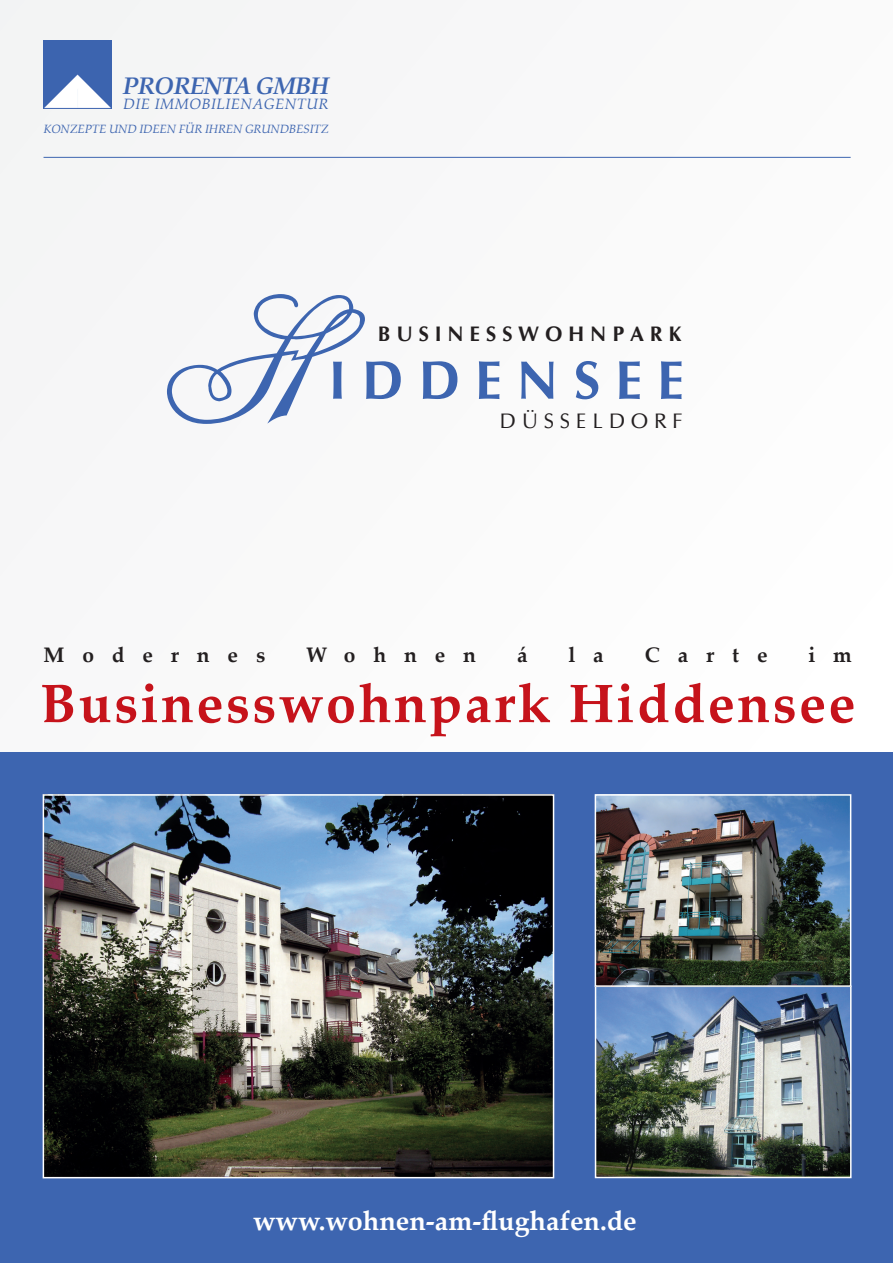
<style>
.page{position:relative;width:893px;height:1263px;background:#fff}
.page>*{position:absolute;margin:0;border:0;box-sizing:border-box;transform-origin:0 0}
.t1{font:700 54px "Palatino Linotype";letter-spacing:.045em;color:#c6131b}
.t2{font:700 54px "CG Omega";color:#3d65b0}
.t3{font:700 27px "Palatino Linotype";color:#fff}
.t4{font:italic 700 24px "Palatino Linotype";letter-spacing:-.035em;color:#3d65b0}
.t5{font:700 21px "Palatino Linotype";letter-spacing:.85em;color:#231f20}
.t6{font:700 21px "CG Omega";color:#231f20}
.t7{font:21px "CG Omega";color:#231f20}
.t8{font:italic 15px "Palatino Linotype";letter-spacing:.03em;color:#3d65b0}
.t9{font:italic 12px "Palatino Linotype";letter-spacing:-.015em;color:#3d65b0}
</style>
<div class="page">
<div style="left:0;top:0;width:893px;height:1167px;background:#f9f9f9"></div>
<div style="left:0;top:753px;width:893px;height:510px;background:#3d65b0"></div>
<img style="left:44px;top:40px;width:68px;height:68px">
<hr style="left:44px;top:157px;width:807px;height:1px;background:#3d65b0">
<img style="left:46px;top:797px;width:505px;height:378px">
<div style="left:43px;top:794px;width:511px;height:384px;border:2px solid #fff"></div>
<img style="left:598px;top:797px;width:250px;height:378px">
<div style="left:595px;top:985px;width:256px;height:193px;border:2px solid #fff"></div>
<div style="left:595px;top:794px;width:256px;height:193px;border:2px solid #fff"></div>
<svg style="left:167px;top:294px;width:198px;height:130px"></svg>
<h3 class="t4" style="left:123px;top:69px;width:208px">PRORENTA GMBH</h3>
<p class="t8" style="left:123px;top:93px;width:207px">DIE IMMOBILIENAGENTUR</p>
<p class="t9" style="left:44px;top:121px;width:287px">KONZEPTE UND IDEEN FÜR IHREN GRUNDBESITZ</p>
<h3 class="t6" style="left:378px;top:321px;width:305px">B U S I N E S S W O H N P A R K</h3>
<h1 class="t2" style="left:328px;top:346px;width:357px">I D D E N S E E</h1>
<h3 class="t7" style="left:500px;top:409px;width:185px">D Ü S S E L D O R F</h3>
<h3 class="t5" style="left:44px;top:640px;width:223px">Modernes</h3>
<h3 class="t5" style="left:306px;top:640px;width:171px">Wohnen</h3>
<h3 class="t5" style="left:517px;top:640px;width:12px">á</h3>
<h3 class="t5" style="left:568px;top:640px;width:37px">l a</h3>
<h3 class="t5" style="left:645px;top:640px;width:124px">Carte</h3>
<h3 class="t5" style="left:808px;top:640px;width:45px">i m</h3>
<h1 class="t1" style="left:41px;top:665px;width:816px">Businesswohnpark Hiddensee</h1>
<h2 class="t3" style="left:253px;top:1201px;width:385px">www.wohnen-am-flughafen.de</h2>
</div>
